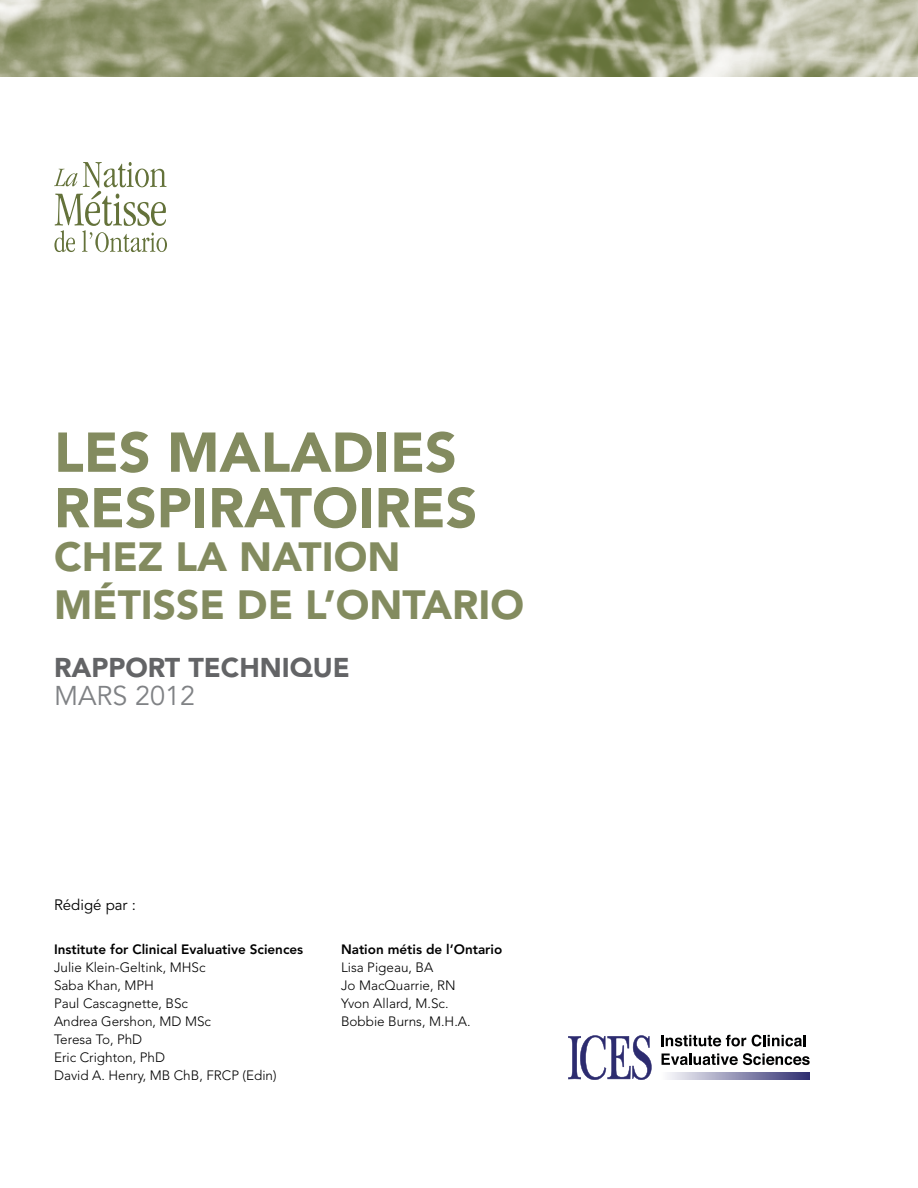
<style>
.page{position:relative;width:918px;height:1188px;background:#fff}
.page>*{position:absolute;margin:0;border:0;box-sizing:border-box;transform-origin:0 0}
.t1{font:900 55.5px/55.5px "Avenir LT Std";color:#838b5f}
.t2{font:900 40.5px/48.6px "Avenir LT Std";color:#838b5f}
.t3{font:900 27px "Avenir LT Std";color:#636466}
.t4{font:27px "Avenir LT Std";color:#808285}
.t5{font:15px "Avenir LT Std";color:#000}
.t6{font:300 13.5px/18px "Avenir LT Std";color:#000}
.t7{font:800 13.5px "Avenir LT Std";color:#000}
</style>
<div class="page">
<img style="left:0;top:0;width:918px;height:77px">
<svg style="left:661px;top:1035px;width:85px;height:11px"></svg>
<svg style="left:752px;top:1035px;width:54px;height:11px"></svg>
<svg style="left:662px;top:1053px;width:148px;height:12px"></svg>
<svg style="left:568px;top:1035px;width:84px;height:45px"></svg>
<svg style="left:668px;top:1072px;width:142px;height:8px"></svg>
<svg style="left:54px;top:162px;width:113px;height:90px"></svg>
<h1 class="t1" style="left:54px;top:425px;width:425px">LES MALADIES<br>RESPIRATOIRES</h1>
<h2 class="t2" style="left:54px;top:532px;width:472px">CHEZ LA NATION<br>MÉTISSE DE L’ONTARIO</h2>
<h3 class="t3" style="left:54px;top:651px;width:37px">RAPPORT</h3>
<h3 class="t3" style="left:188px;top:651px;width:163px">TECHNIQUE</h3>
<h3 class="t4" style="left:54px;top:680px;width:143px">MARS 2012</h3>
<p class="t5" style="left:54px;top:896px;width:83px">RÉDIGÉ PAR :</p>
<p class="t7" style="left:54px;top:941px;width:251px">Institute for Clinical Evaluative Sciences</p>
<p class="t6" style="left:54px;top:958px;width:224px">Julie Klein-Geltink, MHSc<br>Saba Khan, MPH<br>Paul Cascagnette, BSc<br>Andrea Gershon, MD MSc<br>Teresa To, PhD<br>Eric Crighton, PhD<br>David A. Henry, MB ChB, FRCP (Edin)</p>
<p class="t7" style="left:341px;top:941px;width:163px">Nation métis de l’Ontario</p>
<p class="t6" style="left:341px;top:958px;width:131px">Lisa Pigeau, BA<br>Jo MacQuarrie, RN<br>Yvon Allard, M.Sc.<br>Bobbie Burns, M.H.A.</p>
</div>
